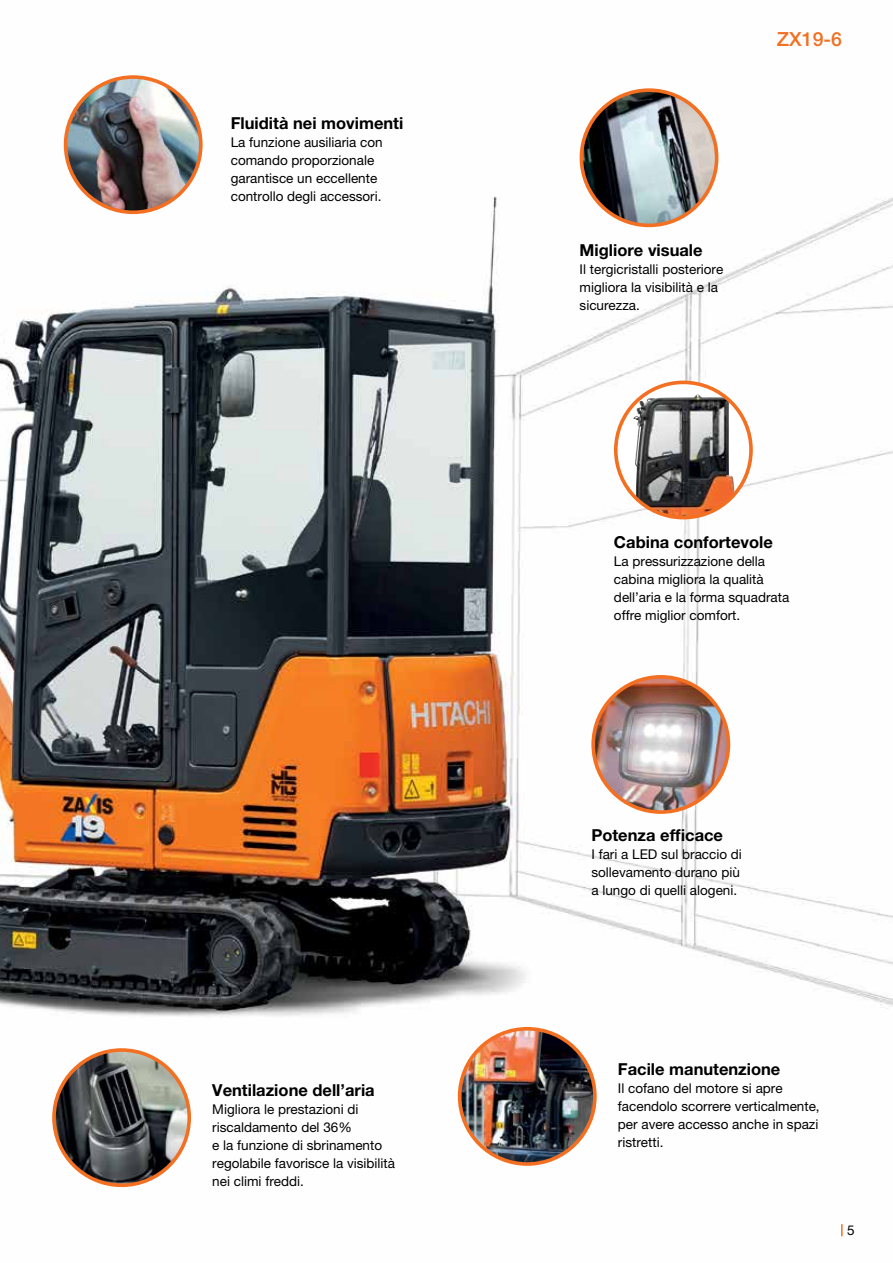
<style>
.page{position:relative;width:893px;height:1263px;background:#fff}
.page>*{position:absolute;margin:0;border:0;box-sizing:border-box;transform-origin:0 0}
.t1{font:500 19.5px "Helvetica Neue LT Pro";color:#f36f21}
.t2{font:700 16.5px "Helvetica Neue LT Pro";color:#000}
.t3{font:13.5px/18px "Helvetica Neue LT Pro";color:#000}
</style>
<div class="page">
<img style="left:0;top:75px;width:893px;height:1162px">
<img style="left:593px;top:677px;width:135px;height:135px;border-radius:68px">
<div style="left:591px;top:675px;width:139px;height:139px;border:4px solid #f36f21;border-radius:50%"></div>
<svg style="left:616px;top:382px;width:135px;height:136px"></svg>
<img style="left:633px;top:394px;width:102px;height:124px">
<div style="left:614px;top:381px;width:139px;height:138px;border:4px solid #f36f21;border-radius:50%"></div>
<img style="left:581px;top:90px;width:136px;height:135px;border-radius:68px">
<div style="left:580px;top:88px;width:138px;height:139px;border:4px solid #f36f21;border-radius:50%"></div>
<img style="left:66px;top:77px;width:135px;height:135px;border-radius:68px">
<div style="left:64px;top:75px;width:139px;height:139px;border:4px solid #f36f21;border-radius:50%"></div>
<img style="left:460px;top:1029px;width:135px;height:135px;border-radius:68px">
<div style="left:458px;top:1027px;width:139px;height:139px;border:4px solid #f36f21;border-radius:50%"></div>
<img style="left:54px;top:1050px;width:135px;height:135px;border-radius:68px">
<div style="left:52px;top:1048px;width:139px;height:139px;border:4px solid #f36f21;border-radius:50%"></div>
<svg style="left:841px;top:1224px;width:2px;height:12px"></svg>
<p class="t2" style="left:231px;top:113px;width:174px">Fluidità nei movimenti</p>
<p class="t3" style="left:231px;top:133px;width:153px">La funzione ausiliaria con comando proporzionale garantisce un eccellente controllo degli accessori.</p>
<p class="t2" style="left:212px;top:1080px;width:164px">Ventilazione dell’aria</p>
<p class="t3" style="left:212px;top:1100px;width:184px">Migliora le prestazioni di riscaldamento del 36%<br>e la funzione di sbrinamento regolabile favorisce la visibilità nei climi freddi.</p>
<h1 class="t1" style="left:777px;top:27px;width:67px">ZX19-6</h1>
<p class="t2" style="left:580px;top:240px;width:125px">Migliore visuale</p>
<p class="t3" style="left:580px;top:260px;width:145px">Il tergicristalli posteriore migliora la visibilità e la sicurezza.</p>
<p class="t2" style="left:614px;top:532px;width:160px">Cabina confortevole</p>
<p class="t3" style="left:614px;top:552px;width:177px">La pressurizzazione della cabina migliora la qualità dell’aria e la forma squadrata offre miglior comfort.</p>
<p class="t2" style="left:591px;top:825px;width:133px">Potenza efficace</p>
<p class="t3" style="left:591px;top:845px;width:152px">I fari a LED sul braccio di sollevamento durano più a lungo di quelli alogeni.</p>
<p class="t2" style="left:618px;top:1059px;width:164px">Facile manutenzione</p>
<p class="t3" style="left:618px;top:1079px;width:203px">Il cofano del motore si apre facendolo scorrere verticalmente, per avere accesso anche in spazi ristretti.</p>
<p class="t3" style="left:847px;top:1221px;width:9px">5</p>
</div>
